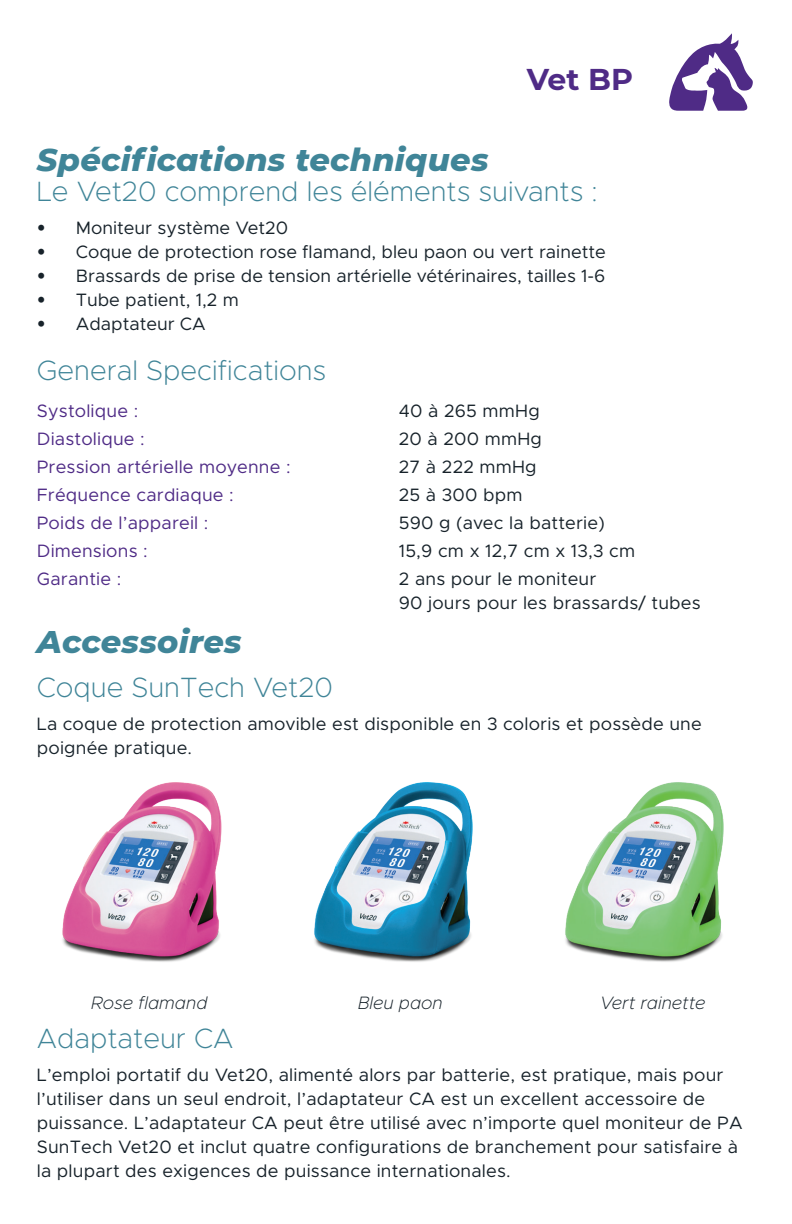
<style>
.page{position:relative;width:792px;height:1224px;background:#fff}
.page>*{position:absolute;margin:0;border:0;box-sizing:border-box;transform-origin:0 0}
.t1{font:italic 800 32px "Montserrat";letter-spacing:.01em;color:#408598}
.t2{font:700 30px "Montserrat";color:#4f2b86}
.t3{font:200 28px "Metropolis";color:#408598}
.t4{font:18px/24px "Metropolis";letter-spacing:.01em;color:#17222a}
.t5{font:18px "Metropolis";letter-spacing:.01em;color:#4f2b86}
.t6{font:italic 200 18px "Metropolis";color:#17222a}
.s1{font-family:"Arial";font-weight:900}
</style>
<div class="page">
<img style="left:62px;top:782px;width:160px;height:180px">
<img style="left:314px;top:782px;width:159px;height:180px">
<img style="left:565px;top:782px;width:159px;height:180px">
<svg style="left:669px;top:33px;width:84px;height:78px"></svg>
<h2 class="t2" style="left:527px;top:58px;width:108px">Vet BP</h2>
<h1 class="t1" style="left:37px;top:136px;width:453px">Spécifications techniques</h1>
<h3 class="t3" style="left:37px;top:174px;width:562px">Le Vet20 comprend les éléments suivants :</h3>
<p class="t4" style="left:37px;top:216px;width:253px"><span class="s1">•</span> Moniteur système Vet20</p>
<p class="t4" style="left:37px;top:240px;width:570px"><span class="s1">•</span> Coque de protection rose flamand, bleu paon ou vert rainette</p>
<p class="t4" style="left:37px;top:264px;width:570px"><span class="s1">•</span> Brassards de prise de tension artérielle vétérinaires, tailles 1-6</p>
<p class="t4" style="left:37px;top:288px;width:203px"><span class="s1">•</span> Tube patient, 1,2 m</p>
<p class="t4" style="left:37px;top:312px;width:170px"><span class="s1">•</span> Adaptateur CA</p>
<h3 class="t3" style="left:37px;top:353px;width:291px">General Specifications</h3>
<p class="t5" style="left:37px;top:400px;width:103px">Systolique :</p>
<p class="t4" style="left:399px;top:399px;width:142px">40 à 265 mmHg</p>
<p class="t5" style="left:37px;top:428px;width:109px">Diastolique :</p>
<p class="t4" style="left:399px;top:427px;width:145px">20 à 200 mmHg</p>
<p class="t5" style="left:37px;top:456px;width:255px">Pression artérielle moyenne :</p>
<p class="t4" style="left:399px;top:455px;width:139px">27 à 222 mmHg</p>
<p class="t5" style="left:37px;top:484px;width:198px">Fréquence cardiaque :</p>
<p class="t4" style="left:399px;top:483px;width:125px">25 à 300 bpm</p>
<p class="t5" style="left:37px;top:512px;width:173px">Poids de l’appareil :</p>
<p class="t4" style="left:399px;top:511px;width:207px">590 g (avec la batterie)</p>
<p class="t5" style="left:37px;top:540px;width:112px">Dimensions :</p>
<p class="t4" style="left:399px;top:539px;width:238px">15,9 cm x 12,7 cm x 13,3 cm</p>
<p class="t5" style="left:37px;top:568px;width:86px">Garantie :</p>
<p class="t4" style="left:399px;top:567px;width:303px">2 ans pour le moniteur<br>90 jours pour les brassards/ tubes</p>
<h1 class="t1" style="left:37px;top:618px;width:206px">Accessoires</h1>
<h3 class="t3" style="left:37px;top:670px;width:298px">Coque SunTech Vet20</h3>
<p class="t4" style="left:37px;top:712px;width:667px">La coque de protection amovible est disponible en 3 coloris et possède une poignée pratique.</p>
<p class="t6" style="left:91px;top:992px;width:118px">Rose flamand</p>
<p class="t6" style="left:358px;top:992px;width:87px">Bleu paon</p>
<p class="t6" style="left:600px;top:992px;width:107px">Vert rainette</p>
<h3 class="t3" style="left:37px;top:1021px;width:198px">Adaptateur CA</h3>
<p class="t4" style="left:37px;top:1063px;width:707px">L’emploi portatif du Vet20, alimenté alors par batterie, est pratique, mais pour l’utiliser dans un seul endroit, l’adaptateur CA est un excellent accessoire de puissance. L’adaptateur CA peut être utilisé avec n’importe quel moniteur de PA SunTech Vet20 et inclut quatre configurations de branchement pour satisfaire à la plupart des exigences de puissance internationales.</p>
</div>
